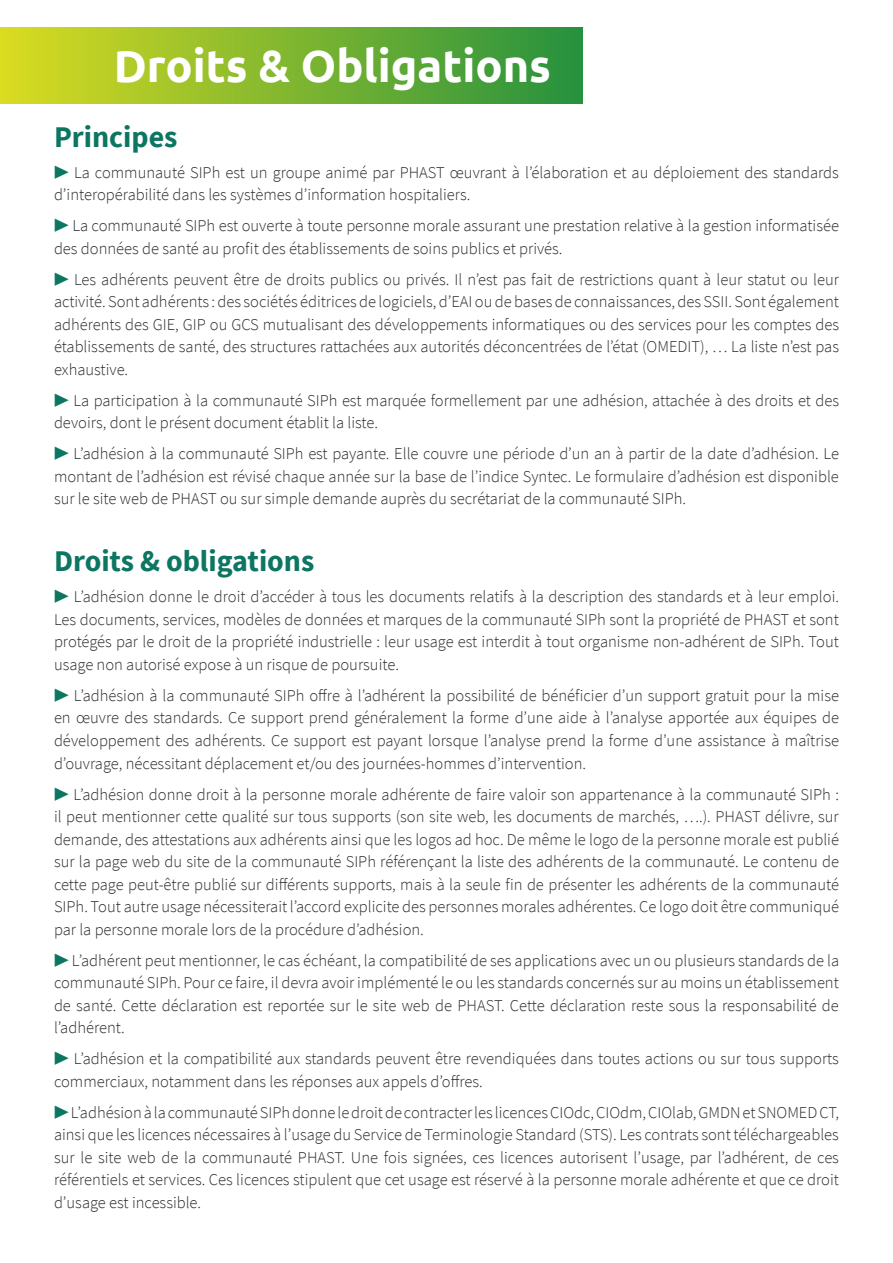
<style>
.page{position:relative;width:893px;height:1263px;background:#fff}
.page>*{position:absolute;margin:0;border:0;box-sizing:border-box;transform-origin:0 0}
.t1{font:700 45px "Ubuntu";color:#fff}
.t2{font:700 30px "Source Sans Pro";color:#0d7662}
.t3{font:300 16.5px/22.5px "Source Sans Pro";color:#292c2f;text-align:justify}
.s1{color:#0d7662}
</style>
<div class="page">
<div style="left:0;top:27px;width:583px;height:77px;background:linear-gradient(to right,#dbdc21,#25903f)"></div>
<p class="t1" style="left:114px;top:38px;width:439px">Droits &amp; Obligations</p>
<p class="t2" style="left:54px;top:117px;width:125px">Principes</p>
<p class="t3" style="left:54px;top:161px;width:786px"><span class="s1">▶</span> La communauté SIPh est un groupe animé par PHAST œuvrant à l’élaboration et au déploiement des standards d’interopérabilité dans les systèmes d’information hospitaliers.</p>
<p class="t3" style="left:54px;top:215px;width:786px"><span class="s1">▶</span> La communauté SIPh est ouverte à toute personne morale assurant une prestation relative à la gestion informatisée des données de santé au profit des établissements de soins publics et privés.</p>
<p class="t3" style="left:54px;top:268px;width:787px"><span class="s1">▶</span> Les adhérents peuvent être de droits publics ou privés. Il n’est pas fait de restrictions quant à leur statut ou leur activité. Sont adhérents : des sociétés éditrices de logiciels, d’EAI ou de bases de connaissances, des SSII. Sont également adhérents des GIE, GIP ou GCS mutualisant des développements informatiques ou des services pour les comptes des établissements de santé, des structures rattachées aux autorités déconcentrées de l’état (OMEDIT), … La liste n’est pas exhaustive.</p>
<p class="t3" style="left:54px;top:389px;width:786px"><span class="s1">▶</span> La participation à la communauté SIPh est marquée formellement par une adhésion, attachée à des droits et des devoirs, dont le présent document établit la liste.</p>
<p class="t3" style="left:54px;top:443px;width:786px"><span class="s1">▶</span> L’adhésion à la communauté SIPh est payante. Elle couvre une période d’un an à partir de la date d’adhésion. Le montant de l’adhésion est révisé chaque année sur la base de l’indice Syntec. Le formulaire d’adhésion est disponible sur le site web de PHAST ou sur simple demande auprès du secrétariat de la communauté SIPh.</p>
<p class="t2" style="left:54px;top:541px;width:262px">Droits &amp; obligations</p>
<p class="t3" style="left:54px;top:586px;width:787px"><span class="s1">▶</span> L’adhésion donne le droit d’accéder à tous les documents relatifs à la description des standards et à leur emploi.<br>Les documents, services, modèles de données et marques de la communauté SIPh sont la propriété de PHAST et sont protégés par le droit de la propriété industrielle : leur usage est interdit à tout organisme non-adhérent de SIPh. Tout usage non autorisé expose à un risque de poursuite.</p>
<p class="t3" style="left:54px;top:684px;width:786px"><span class="s1">▶</span> L’adhésion à la communauté SIPh offre à l’adhérent la possibilité de bénéficier d’un support gratuit pour la mise en œuvre des standards. Ce support prend généralement la forme d’une aide à l’analyse apportée aux équipes de développement des adhérents. Ce support est payant lorsque l’analyse prend la forme d’une assistance à maîtrise d’ouvrage, nécessitant déplacement et/ou des journées-hommes d’intervention.</p>
<p class="t3" style="left:54px;top:783px;width:787px"><span class="s1">▶</span> L’adhésion donne droit à la personne morale adhérente de faire valoir son appartenance à la communauté SIPh : il peut mentionner cette qualité sur tous supports (son site web, les documents de marchés, ….). PHAST délivre, sur demande, des attestations aux adhérents ainsi que les logos ad hoc. De même le logo de la personne morale est publié sur la page web du site de la communauté SIPh référençant la liste des adhérents de la communauté. Le contenu de cette page peut-être publié sur différents supports, mais à la seule fin de présenter les adhérents de la communauté SIPh. Tout autre usage nécessiterait l’accord explicite des personnes morales adhérentes. Ce logo doit être communiqué par la personne morale lors de la procédure d’adhésion.</p>
<p class="t3" style="left:54px;top:949px;width:787px"><span class="s1">▶</span> L’adhérent peut mentionner, le cas échéant, la compatibilité de ses applications avec un ou plusieurs standards de la communauté SIPh. Pour ce faire, il devra avoir implémenté le ou les standards concernés sur au moins un établissement de santé. Cette déclaration est reportée sur le site web de PHAST. Cette déclaration reste sous la responsabilité de l’adhérent.</p>
<p class="t3" style="left:54px;top:1047px;width:786px"><span class="s1">▶</span> L’adhésion et la compatibilité aux standards peuvent être revendiquées dans toutes actions ou sur tous supports commerciaux, notamment dans les réponses aux appels d’offres.</p>
<p class="t3" style="left:54px;top:1101px;width:786px"><span class="s1">▶</span>L’adhésion à la communauté SIPh donne le droit de contracter les licences CIOdc, CIOdm, CIOlab, GMDN et SNOMED CT, ainsi que les licences nécessaires à l’usage du Service de Terminologie Standard (STS). Les contrats sont téléchargeables sur le site web de la communauté PHAST. Une fois signées, ces licences autorisent l’usage, par l’adhérent, de ces référentiels et services. Ces licences stipulent que cet usage est réservé à la personne morale adhérente et que ce droit d’usage est incessible.</p>
</div>
